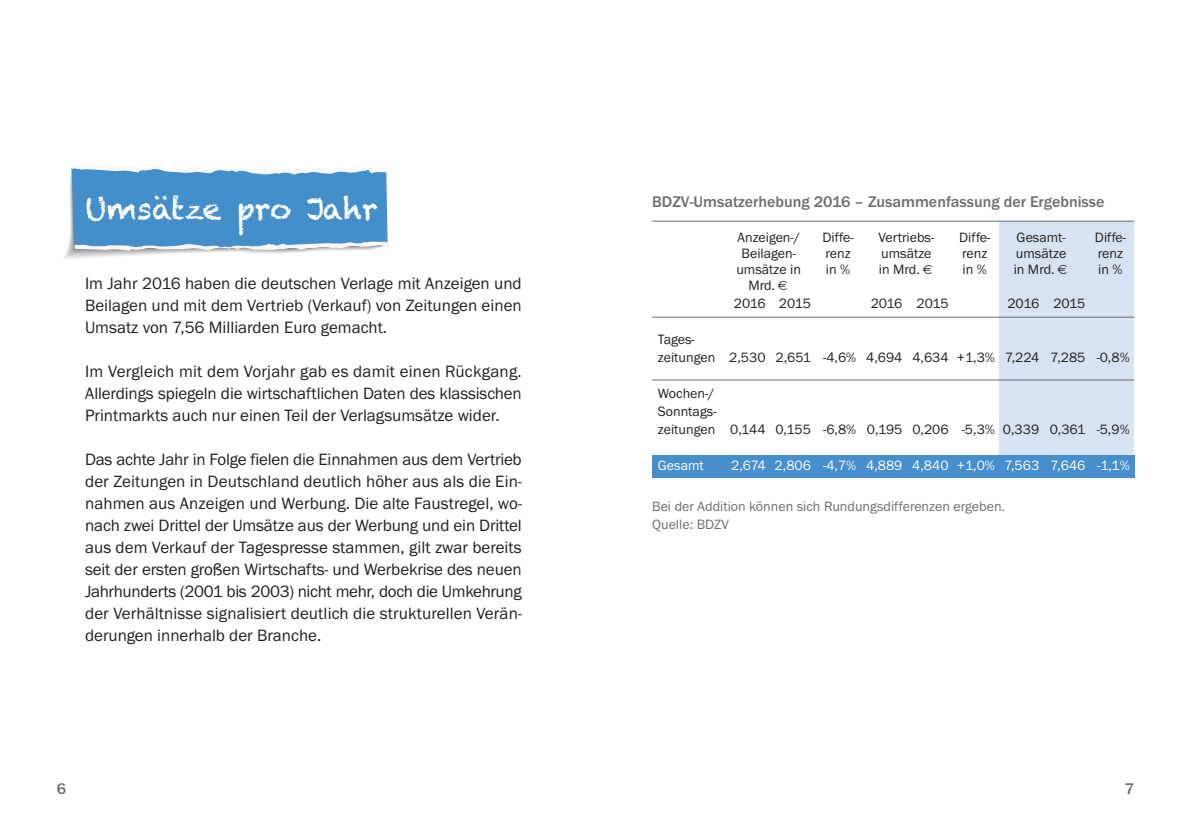
<style>
.page{position:relative;width:1191px;height:840px;background:#fff}
.page>*{position:absolute;margin:0;border:0;box-sizing:border-box;transform-origin:0 0}
.t1{font:30px "Chalkduster";color:#fff}
.t2{font:17px/22px "Franklin Gothic Itc T";color:#231f20;text-align:justify}
.t3{font:500 16px "Franklin Gothic Itc T";color:#6c6d70}
.t4{font:14px/18px "Franklin Gothic Itc T";color:#231f20}
.t5{font:14px/18px "Franklin Gothic Itc T";color:#6c6d70}
.t6{font:14px "Franklin Gothic Itc T";color:#fff}
.t7{font:14px "Franklin Gothic Itc T";letter-spacing:-.025em;color:#231f20}
</style>
<div class="page">
<div style="left:999px;top:221px;width:135px;height:238px;background:#d7e3f3"></div>
<div style="left:652px;top:454px;width:482px;height:23px;background:#468fcc"></div>
<hr style="left:652px;top:220px;width:482px;height:1px;background:#6c6d70">
<hr style="left:652px;top:316px;width:482px;height:1px;background:#6c6d70">
<hr style="left:652px;top:379px;width:482px;height:1px;background:#6c6d70">
<svg style="left:64px;top:167px;width:324px;height:92px"></svg>
<h1 class="t1" style="left:85px;top:191px;width:294px">Umsätze pro Jahr</h1>
<p class="t2" style="left:85px;top:272px;width:438px">Im Jahr 2016 haben die deutschen Verlage mit Anzeigen und Beilagen und mit dem Vertrieb (Verkauf) von Zeitungen einen Umsatz von 7,56 Milliarden Euro gemacht.</p>
<p class="t2" style="left:85px;top:360px;width:438px">Im Vergleich mit dem Vorjahr gab es damit einen Rückgang.<br>Allerdings spiegeln die wirtschaftlichen Daten des klassischen Printmarkts auch nur einen Teil der Verlagsumsätze wider.</p>
<p class="t2" style="left:85px;top:448px;width:438px">Das achte Jahr in Folge fielen die Einnahmen aus dem Vertrieb der Zeitungen in Deutschland deutlich höher aus als die Ein&shy;nahmen aus Anzeigen und Werbung. Die alte Faustregel, wo&shy;nach zwei Drittel der Umsätze aus der Werbung und ein Drittel aus dem Verkauf der Tagespresse stammen, gilt zwar bereits seit der ersten großen Wirtschafts- und Werbekrise des neuen Jahrhunderts (2001 bis 2003) nicht mehr, doch die Umkehrung der Verhältnisse signalisiert deutlich die strukturellen Verän&shy;derungen innerhalb der Branche.</p>
<p class="t3" style="left:652px;top:192px;width:454px">BDZV-Umsatzerhebung 2016 – Zusammenfassung der Ergebnisse</p>
<p class="t4" style="left:737px;top:228px;width:64px">Anzeigen-/</p>
<p class="t4" style="left:822px;top:228px;width:33px">Diffe-</p>
<p class="t4" style="left:878px;top:228px;width:57px">Vertriebs-</p>
<p class="t4" style="left:959px;top:228px;width:33px">Diffe-</p>
<p class="t4" style="left:1016px;top:228px;width:51px">Gesamt-</p>
<p class="t4" style="left:1095px;top:228px;width:33px">Diffe-</p>
<p class="t4" style="left:741px;top:244px;width:56px">Beilagen-</p>
<p class="t4" style="left:825px;top:244px;width:27px">renz</p>
<p class="t4" style="left:881px;top:244px;width:52px">umsätze</p>
<p class="t4" style="left:962px;top:244px;width:27px">renz</p>
<p class="t4" style="left:1016px;top:244px;width:52px">umsätze</p>
<p class="t4" style="left:1098px;top:244px;width:27px">renz</p>
<p class="t4" style="left:736px;top:260px;width:66px">umsätze in</p>
<p class="t4" style="left:826px;top:260px;width:26px">in %</p>
<p class="t4" style="left:879px;top:260px;width:43px">in Mrd.</p>
<p class="t4" style="left:962px;top:260px;width:26px">in %</p>
<p class="t4" style="left:1013px;top:260px;width:43px">in Mrd.</p>
<p class="t4" style="left:1098px;top:260px;width:26px">in %</p>
<p class="t4" style="left:734px;top:276px;width:79px;text-indent:15px">Mrd.<br>2016 2015</p>
<p class="t7" style="left:870px;top:295px;width:80px">2016 2015</p>
<p class="t7" style="left:1007px;top:295px;width:80px">2016 2015</p>
<p class="t4" style="left:658px;top:330px;width:473px">Tages-<br>zeitungen 2,530 2,651 -4,6% 4,694 4,634 +1,3% 7,224 7,285 -0,8%</p>
<p class="t4" style="left:658px;top:384px;width:473px">Wochen-/<br>Sonntags-<br>zeitungen 0,144 0,155 -6,8% 0,195 0,206 -5,3% 0,339 0,361 -5,9%</p>
<p class="t6" style="left:658px;top:457px;width:47px">Gesamt</p>
<p class="t6" style="left:731px;top:457px;width:400px">2,674 2,806 -4,7% 4,889 4,840 +1,0% 7,563 7,646 -1,1%</p>
<p class="t5" style="left:652px;top:497px;width:354px">Bei der Addition können sich Rundungsdifferenzen ergeben.<br>Quelle: BDZV</p>
<p class="t3" style="left:57px;top:778px;width:11px">6</p>
<p class="t3" style="left:1124px;top:778px;width:11px">7</p>
</div>
